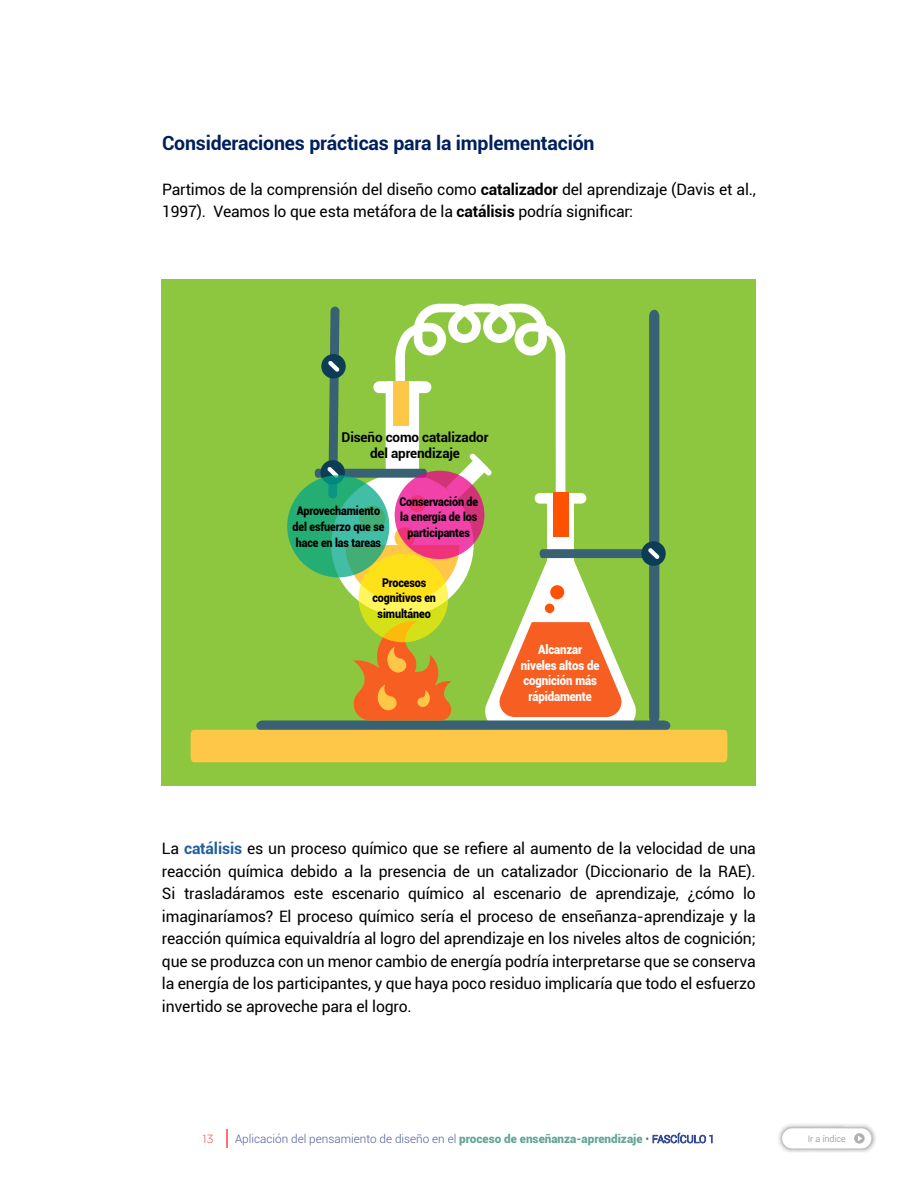
<style>
.page{position:relative;width:918px;height:1188px;background:#fff}
.page>*{position:absolute;margin:0;border:0;box-sizing:border-box;transform-origin:0 0}
.t1{font:700 19.5px "Roboto";letter-spacing:-.01em;color:#00205c}
.t2{font:15.75px/22.5px "Roboto";letter-spacing:-.01em;color:#000}
.t3{font:700 13.5px/16.2px "Roboto";letter-spacing:-.01em;color:#000;text-align:center}
.t4{font:900 12.75px/15.6px "Roboto";letter-spacing:-.01em;color:#fff;text-align:center;scale:.9 1}
.t5{font:900 12px/15.6px "Roboto";letter-spacing:-.01em;color:#000;text-align:center;scale:.9 1}
.t6{font:300 11.85px "Gotham";color:#fd4539}
.t7{font:300 11.7px "Roboto";color:#4f5b9e}
.t8{font:300 9px "Roboto";color:#808285}
.s1{font-weight:700}
.s2{font-weight:700;color:#215e9e}
.s3{font-weight:900;color:#64a597}
.s4{font-size:10.5px;color:#25408f}
</style>
<div class="page">
<svg style="left:226px;top:1129px;width:2px;height:19px"></svg>
<img style="left:778px;top:1124px;width:98px;height:28px">
<div style="left:782px;top:1128px;width:89px;height:20px;background:#fff;border-radius:10px"></div>
<svg style="left:854px;top:1133px;width:11px;height:11px"></svg>
<div style="left:162px;top:280px;width:594px;height:506px;background:#8dc63f"></div>
<svg style="left:191px;top:307px;width:536px;height:455px"></svg>
<svg style="left:359px;top:554px;width:89px;height:88px;background:#f3e327"></svg>
<svg style="left:287px;top:475px;width:102px;height:102px;background:#31b183"></svg>
<svg style="left:395px;top:471px;width:89px;height:88px;background:#ea3c98"></svg>
<div style="left:550px;top:585px;width:14px;height:14px;background:#ff5200;border-radius:50%"></div>
<div style="left:545px;top:604px;width:9px;height:9px;background:#ff5200;border-radius:50%"></div>
<div style="left:553px;top:493px;width:16px;height:44px;background:#ff5200"></div>
<div style="left:394px;top:381px;width:15px;height:45px;background:#ffc747"></div>
<p class="t1" style="left:162px;top:129px;width:434px">Consideraciones prácticas para la implementación</p>
<p class="t2" style="left:162px;top:177px;width:595px">Partimos de la comprensión del diseño como <span class="s1">catalizador</span> del aprendizaje (Davis et al.,<br>1997). Veamos lo que esta metáfora de la <span class="s1">catálisis</span> podría significar:</p>
<p class="t3" style="left:342px;top:429px;width:148px">Diseño como catalizador del aprendizaje</p>
<p class="t5" style="left:293px;top:503px;width:104px">Aprovechamiento del esfuerzo que se hace en las tareas</p>
<p class="t5" style="left:399px;top:493px;width:89px">Conservación de la energía de los participantes</p>
<p class="t5" style="left:372px;top:574px;width:72px">Procesos cognitivos en simultáneo</p>
<p class="t4" style="left:521px;top:641px;width:89px">Alcanzar niveles altos de cognición más rápidamente</p>
<p class="t2" style="left:162px;top:837px;width:595px;text-align:justify">La <span class="s2">catálisis</span> es un proceso químico que se refiere al aumento de la velocidad de una reacción química debido a la presencia de un catalizador (Diccionario de la RAE).<br>Si trasladáramos este escenario químico al escenario de aprendizaje, ¿cómo lo imaginaríamos? El proceso químico sería el proceso de enseñanza-aprendizaje y la reacción química equivaldría al logro del aprendizaje en los niveles altos de cognición; que se produzca con un menor cambio de energía podría interpretarse que se conserva la energía de los participantes, y que haya poco residuo implicaría que todo el esfuerzo invertido se aproveche para el logro.</p>
<p class="t6" style="left:203px;top:1132px;width:13px">13</p>
<p class="t7" style="left:235px;top:1131px;width:481px">Aplicación del pensamiento de diseño en el <span class="s3">proceso de enseñanza-aprendizaje</span> • <span class="s4">FASCÍCULO 1</span></p>
<p class="t8" style="left:808px;top:1132px;width:40px">Ir a índice</p>
</div>
